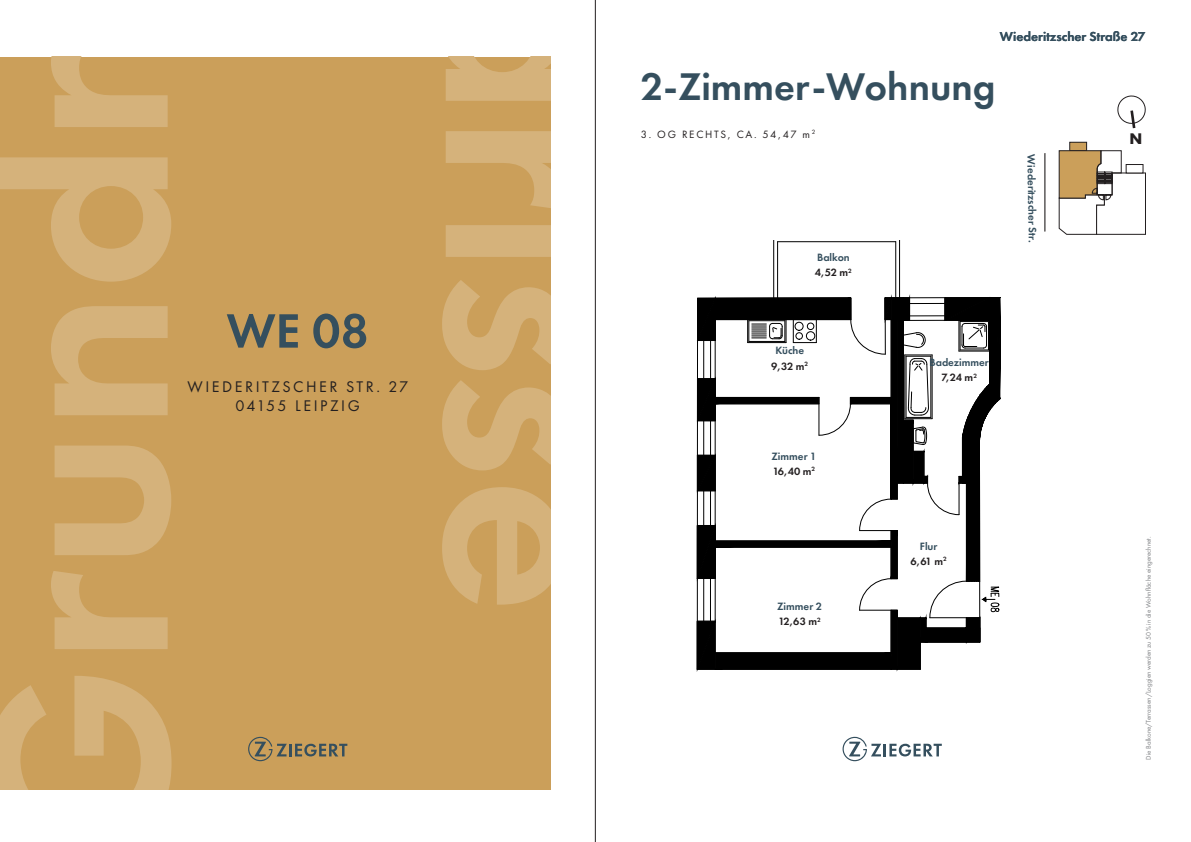
<style>
.page{position:relative;width:1191px;height:842px;background:#fff}
.page>*{position:absolute;margin:0;border:0;box-sizing:border-box;transform-origin:0 0}
.t1{font:600 261px "Futura PT";color:#d5b27b}
.t2{font:600 50px "Futura PT";color:#354f5e}
.t3{font:600 40px "Futura PT";color:#354f5e}
.t4{font:16px "Futura PT";letter-spacing:.16em;color:#231f20}
.t5{font:700 16px "Futura PT";color:#231f20}
.t6{font:600 13.5px "Futura PT";color:#354f5e}
.t7{font:600 11px "Futura PT";color:#354f5e}
.t8{font:600 11px "Futura PT";letter-spacing:-.025em;color:#231f20}
.t9{font:11px "Futura PT";letter-spacing:.16em;color:#231f20}
.t10{font:7px "Futura PT";color:#808285}
</style>
<div class="page">
<hr style="left:777px;top:241px;width:118px;height:1px;background:#000">
<svg style="left:697px;top:297px;width:304px;height:373px"></svg>
<hr style="left:703px;top:340px;width:1px;height:39px;background:#000">
<hr style="left:710px;top:340px;width:1px;height:39px;background:#000">
<hr style="left:773px;top:241px;width:1px;height:57px;background:#000">
<hr style="left:777px;top:242px;width:1px;height:56px;background:#000">
<hr style="left:895px;top:242px;width:1px;height:56px;background:#000">
<hr style="left:899px;top:241px;width:1px;height:57px;background:#000">
<hr style="left:703px;top:578px;width:1px;height:43px;background:#000">
<hr style="left:710px;top:578px;width:1px;height:43px;background:#000">
<hr style="left:710px;top:491px;width:1px;height:34px;background:#000">
<hr style="left:710px;top:421px;width:1px;height:34px;background:#000">
<hr style="left:703px;top:491px;width:1px;height:34px;background:#000">
<hr style="left:703px;top:421px;width:1px;height:34px;background:#000">
<div style="left:1069px;top:142px;width:17px;height:9px;background:#cb9f5a"></div>
<div style="left:1069px;top:142px;width:17px;height:9px;border:1px solid #231f20"></div>
<svg style="left:1058px;top:150px;width:88px;height:85px"></svg>
<hr style="left:1044px;top:153px;width:1px;height:78px;background:#231f20">
<svg style="left:1117px;top:95px;width:29px;height:33px"></svg>
<div style="left:0;top:57px;width:550px;height:732px;background:#cb9f5a"></div>
<hr style="left:595px;top:0;width:1px;height:842px;background:#231f20">
<svg style="left:248px;top:737px;width:99px;height:24px"></svg>
<svg style="left:842px;top:737px;width:99px;height:24px"></svg>
<p class="t1" style="left:-83px;top:864px;width:879px;rotate:-90deg">Grundri</p>
<p class="t2" style="left:227px;top:300px;width:144px">WE 08</p>
<p class="t4" style="left:187px;top:377px;width:222px">WIEDERITZSCHER STR. 27</p>
<p class="t4" style="left:235px;top:396px;width:126px">04155 LEIPZIG</p>
<p class="t1" style="left:696px;top:-33px;width:648px;rotate:90deg">drisse</p>
<p class="t6" style="left:1000px;top:28px;width:147px">Wiederitzscher Straße 27</p>
<p class="t3" style="left:641px;top:62px;width:356px">2-Zimmer-Wohnung</p>
<p class="t9" style="left:641px;top:128px;width:176px">3. OG RECHTS, CA. 54,47 m<sup>2</sup></p>
<p class="t5" style="left:1129px;top:128px;width:14px">N</p>
<p class="t7" style="left:1038px;top:154px;width:90px;rotate:89deg">Wiederitzscher Str.</p>
<p class="t7" style="left:817px;top:251px;width:34px">Balkon</p>
<p class="t8" style="left:815px;top:266px;width:38px">4,52 m<sup>2</sup></p>
<p class="t7" style="left:775px;top:344px;width:30px">Küche</p>
<p class="t8" style="left:771px;top:359px;width:38px">9,32 m<sup>2</sup></p>
<p class="t7" style="left:929px;top:356px;width:61px">Badezimmer</p>
<p class="t8" style="left:941px;top:371px;width:37px">7,24 m<sup>2</sup></p>
<p class="t7" style="left:771px;top:449px;width:46px">Zimmer 1</p>
<p class="t8" style="left:772px;top:464px;width:44px">16,40 m<sup>2</sup></p>
<p class="t10" style="left:1144px;top:759px;width:224px;rotate:-90deg">Die Balkone/Terrassen/Loggien werden zu 50% in die Wohnfläche eingerechnet.</p>
<p class="t7" style="left:920px;top:539px;width:19px">Flur</p>
<p class="t8" style="left:910px;top:554px;width:38px">6,61 m<sup>2</sup></p>
<p class="t7" style="left:777px;top:600px;width:46px">Zimmer 2</p>
<p class="t8" style="left:778px;top:615px;width:44px">12,63 m<sup>2</sup></p>
</div>
